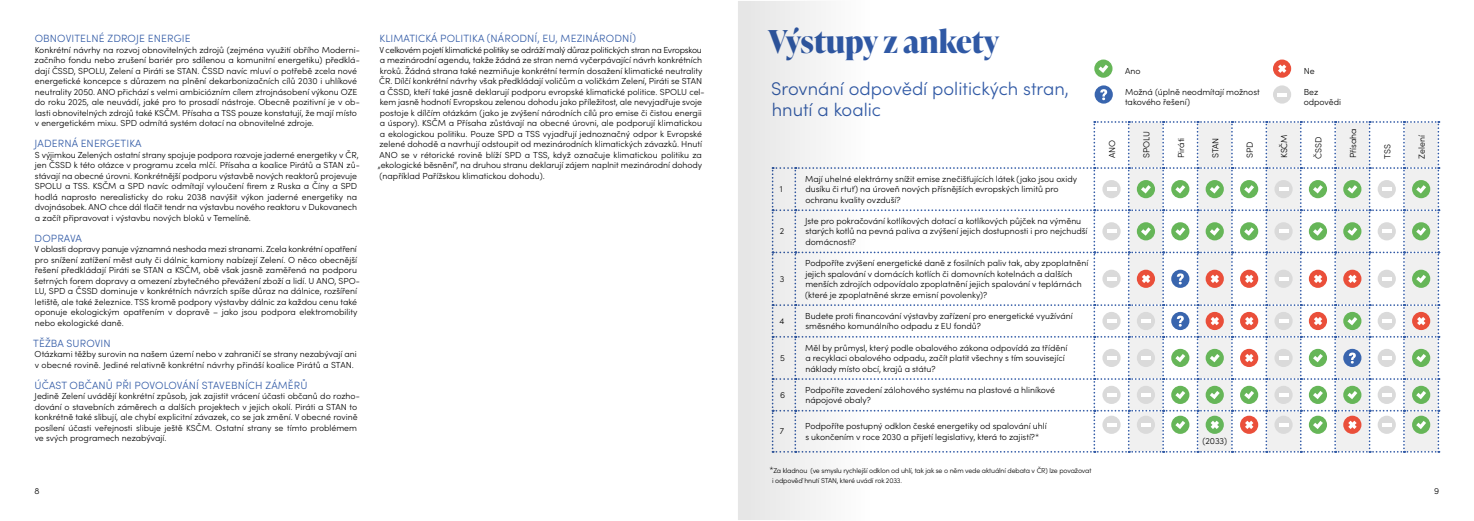
<style>
.page{position:relative;width:1474px;height:521px;background:#fff}
.page>*{position:absolute;margin:0;border:0;box-sizing:border-box;transform-origin:0 0}
.t1{font:700 31.5px "Ivy Presto Display";color:#3059a5}
.t2{font:300 18.38px/21px "Sofia Pro";color:#3059a5}
.t3{font:300 10.5px "Sofia Pro";letter-spacing:.01em;color:#3059a5}
.t4{font:300 8.75px/10.5px "Sofia Pro";color:#000}
.t5{font:300 7px/10.5px "Sofia Pro";letter-spacing:-.02em;color:#000}
.s1{font-size:8.75px}
</style>
<div class="page">
<svg style="left:878px;top:121px;width:561px;height:332px"></svg>
<div style="left:1094px;top:60px;width:18px;height:18px;background:#66b658;border-radius:50%"></div>
<svg style="left:1098px;top:65px;width:10px;height:8px"></svg>
<svg style="left:1094px;top:85px;width:18px;height:19px"></svg>
<svg style="left:1100px;top:89px;width:7px;height:11px"></svg>
<svg style="left:1272px;top:60px;width:19px;height:18px"></svg>
<svg style="left:1277px;top:65px;width:9px;height:8px"></svg>
<div style="left:1272px;top:85px;width:19px;height:19px;background:#dadada;border-radius:50%"></div>
<svg style="left:1277px;top:93px;width:9px;height:3px"></svg>
<div style="left:737px;top:0;width:141px;height:520px;background:linear-gradient(to right,#e2e3e3,#fdfdfe)"></div>
<div style="left:737px;top:0;width:141px;height:521px;border:1px solid #fff"></div>
<p class="t3" style="left:35px;top:31px;width:157px">OBNOVITELNÉ ZDROJE ENERGIE</p>
<p class="t4" style="left:35px;top:44px;width:327px">Konkrétní návrhy na rozvoj obnovitelných zdrojů (zejména využití obřího Moderni&shy;začního fondu nebo zrušení bariér pro sdílenou a komunitní energetiku) předklá&shy;dají ČSSD, SPOLU, Zelení a Piráti se STAN. ČSSD navíc mluví o potřebě zcela nové energetické koncepce s důrazem na plnění dekarbonizačních cílů 2030 i uhlíkové neutrality 2050. ANO přichází s velmi ambiciózním cílem ztrojnásobení výkonu OZE do roku 2025, ale neuvádí, jaké pro to prosadí nástroje. Obecně pozitivní je v ob&shy;lasti obnovitelných zdrojů také KSČM. Přísaha a TSS pouze konstatují, že mají místo v energetickém mixu. SPD odmítá systém dotací na obnovitelné zdroje.</p>
<p class="t3" style="left:35px;top:136px;width:108px">JADERNÁ ENERGETIKA</p>
<p class="t4" style="left:35px;top:149px;width:326px">S výjimkou Zelených ostatní strany spojuje podpora rozvoje jaderné energetiky v ČR, jen ČSSD k této otázce v programu zcela mlčí. Přísaha a koalice Pirátů a STAN zů&shy;stávají na obecné úrovni. Konkrétnější podporu výstavbě nových reaktorů projevuje SPOLU a TSS. KSČM a SPD navíc odmítají vyloučení firem z Ruska a Číny a SPD hodlá naprosto nerealisticky do roku 2038 navýšit výkon jaderné energetiky na dvojnásobek. ANO chce dál tlačit tendr na výstavbu nového reaktoru v Dukovanech a začít připravovat i výstavbu nových bloků v Temelíně.</p>
<p class="t3" style="left:35px;top:230px;width:49px">DOPRAVA</p>
<p class="t4" style="left:35px;top:243px;width:327px">V oblasti dopravy panuje významná neshoda mezi stranami. Zcela konkrétní opatření pro snížení zatížení měst auty či dálnic kamiony nabízejí Zelení. O něco obecnější řešení předkládají Piráti se STAN a KSČM, obě však jasně zaměřená na podporu šetrných forem dopravy a omezení zbytečného převážení zboží a lidí. U ANO, SPO-LU, SPD a ČSSD dominuje v konkrétních návrzích spíše důraz na dálnice, rozšíření letiště, ale také železnice. TSS kromě podpory výstavby dálnic za každou cenu také oponuje ekologickým opatřením v dopravě – jako jsou podpora elektromobility nebo ekologické daně.</p>
<p class="t3" style="left:33px;top:335px;width:79px">TĚŽBA SUROVIN</p>
<p class="t4" style="left:35px;top:348px;width:324px">Otázkami těžby surovin na našem území nebo v zahraničí se strany nezabývají ani v obecné rovině. Jediné relativně konkrétní návrhy přináší koalice Pirátů a STAN.</p>
<p class="t3" style="left:35px;top:377px;width:274px">ÚČAST OBČANŮ PŘI POVOLOVÁNÍ STAVEBNÍCH ZÁMĚRŮ</p>
<p class="t4" style="left:35px;top:390px;width:326px">Jedině Zelení uvádějí konkrétní způsob, jak zajistit vrácení účasti občanů do rozho&shy;dování o stavebních záměrech a dalších projektech v jejich okolí. Piráti a STAN to konkrétně také slibují, ale chybí explicitní závazek, co se jak změní. V obecné rovině posílení účasti veřejnosti slibuje ještě KSČM. Ostatní strany se tímto problémem ve svých programech nezabývají.</p>
<p class="t3" style="left:379px;top:31px;width:258px">KLIMATICKÁ POLITIKA (NÁRODNÍ, EU, MEZINÁRODNÍ)</p>
<p class="t4" style="left:378px;top:44px;width:328px">V celkovém pojetí klimatické politiky se odráží malý důraz politických stran na Evropskou a mezinárodní agendu, takže žádná ze stran nemá vyčerpávající návrh konkrétních kroků. Žádná strana také nezmiňuje konkrétní termín dosažení klimatické neutrality ČR. Dílčí konkrétní návrhy však předkládají voličům a voličkám Zelení, Piráti se STAN a ČSSD, kteří také jasně deklarují podporu evropské klimatické politice. SPOLU cel&shy;kem jasně hodnotí Evropskou zelenou dohodu jako příležitost, ale nevyjadřuje svoje postoje k dílčím otázkám (jako je zvýšení národních cílů pro emise či čistou energii a úspory). KSČM a Přísaha zůstávají na obecné úrovni, ale podporují klimatickou a ekologickou politiku. Pouze SPD a TSS vyjadřují jednoznačný odpor k Evropské zelené dohodě a navrhují odstoupit od mezinárodních klimatických závazků. Hnutí ANO se v rétorické rovině blíží SPD a TSS, když označuje klimatickou politiku za „ekologické běsnění“, na druhou stranu deklarují zájem naplnit mezinárodní dohody (například Pařížskou klimatickou dohodu).</p>
<h1 class="t1" style="left:768px;top:18px;width:233px">Výstupy z ankety</h1>
<h2 class="t2" style="left:771px;top:77px;width:298px">Srovnání odpovědí politických stran, hnutí a koalic</h2>
<p class="t4" style="left:780px;top:183px;width:4px">1</p>
<p class="t4" style="left:805px;top:173px;width:273px">Mají uhelné elektrárny snížit emise znečišťujících látek (jako jsou oxidy dusíku či rtuť) na úroveň nových přísnějších evropských limitů pro ochranu kvality ovzduší?</p>
<p class="t4" style="left:779px;top:226px;width:6px">2</p>
<p class="t4" style="left:805px;top:215px;width:284px">Jste pro pokračování kotlíkových dotací a kotlíkových půjček na výměnu starých kotlů na pevná paliva a zvýšení jejich dostupnosti i pro nejchudší domácnosti?</p>
<p class="t4" style="left:780px;top:273px;width:6px">3</p>
<p class="t4" style="left:805px;top:257px;width:285px">Podpoříte zvýšení energetické daně z fosilních paliv tak, aby zpoplatnění jejich spalování v domácích kotlích či domovních kotelnách a dalších menších zdrojích odpovídalo zpoplatnění jejich spalování v teplárnách (které je zpoplatněné skrze emisní povolenky)?</p>
<p class="t4" style="left:779px;top:315px;width:6px">4</p>
<p class="t4" style="left:805px;top:310px;width:269px">Budete proti financování výstavby zařízení pro energetické využívání směsného komunálního odpadu z EU fondů?</p>
<p class="t4" style="left:780px;top:352px;width:6px">5</p>
<p class="t4" style="left:805px;top:342px;width:264px">Měl by průmysl, který podle obalového zákona odpovídá za třídění a recyklaci obalového odpadu, začít platit všechny s tím související náklady místo obcí, krajů a státu?</p>
<p class="t4" style="left:780px;top:389px;width:7px">6</p>
<p class="t4" style="left:805px;top:384px;width:251px">Podpoříte zavedení zálohového systému na plastové a hliníkové nápojové obaly?</p>
<p class="t4" style="left:779px;top:426px;width:6px">7</p>
<p class="t4" style="left:805px;top:420px;width:243px">Podpoříte postupný odklon české energetiky od spalování uhlí s ukončením v roce 2030 a přijetí legislativy, která to zajistí?*</p>
<p class="t5" style="left:772px;top:464px;width:321px;text-indent:-3px"><span class="s1">*</span>Za kladnou (ve smyslu rychlejší odklon od uhlí, tak jak se o něm vede aktuální debata v ČR) lze považovat i odpověď hnutí STAN, které uvádí rok 2033.</p>
<p class="t4" style="left:1125px;top:65px;width:17px">Ano</p>
<p class="t4" style="left:1125px;top:86px;width:136px">Možná (úplně neodmítají možnost takového řešení)</p>
<p class="t4" style="left:1303px;top:65px;width:12px">Ne</p>
<p class="t4" style="left:1303px;top:86px;width:39px">Bez odpovědi</p>
<p class="t4" style="left:1106px;top:158px;width:20px;rotate:-90deg">ANO</p>
<p class="t4" style="left:1140px;top:158px;width:29px;rotate:-90deg">SPOLU</p>
<p class="t4" style="left:1175px;top:158px;width:22px;rotate:-90deg">Piráti</p>
<p class="t4" style="left:1209px;top:158px;width:22px;rotate:-90deg">STAN</p>
<p class="t4" style="left:1243px;top:158px;width:18px;rotate:-90deg">SPD</p>
<p class="t4" style="left:1278px;top:158px;width:25px;rotate:-90deg">KSČM</p>
<p class="t4" style="left:1312px;top:159px;width:24px;rotate:-90deg">ČSSD</p>
<p class="t4" style="left:1347px;top:158px;width:31px;rotate:-90deg">Přísaha</p>
<p class="t4" style="left:1202px;top:435px;width:26px">(2033)</p>
<p class="t4" style="left:1381px;top:159px;width:16px;rotate:-90deg">TSS</p>
<p class="t4" style="left:1415px;top:159px;width:25px;rotate:-90deg">Zelení</p>
<p class="t4" style="left:35px;top:485px;width:7px">8</p>
<p class="t4" style="left:1433px;top:485px;width:7px">9</p>
</div>
